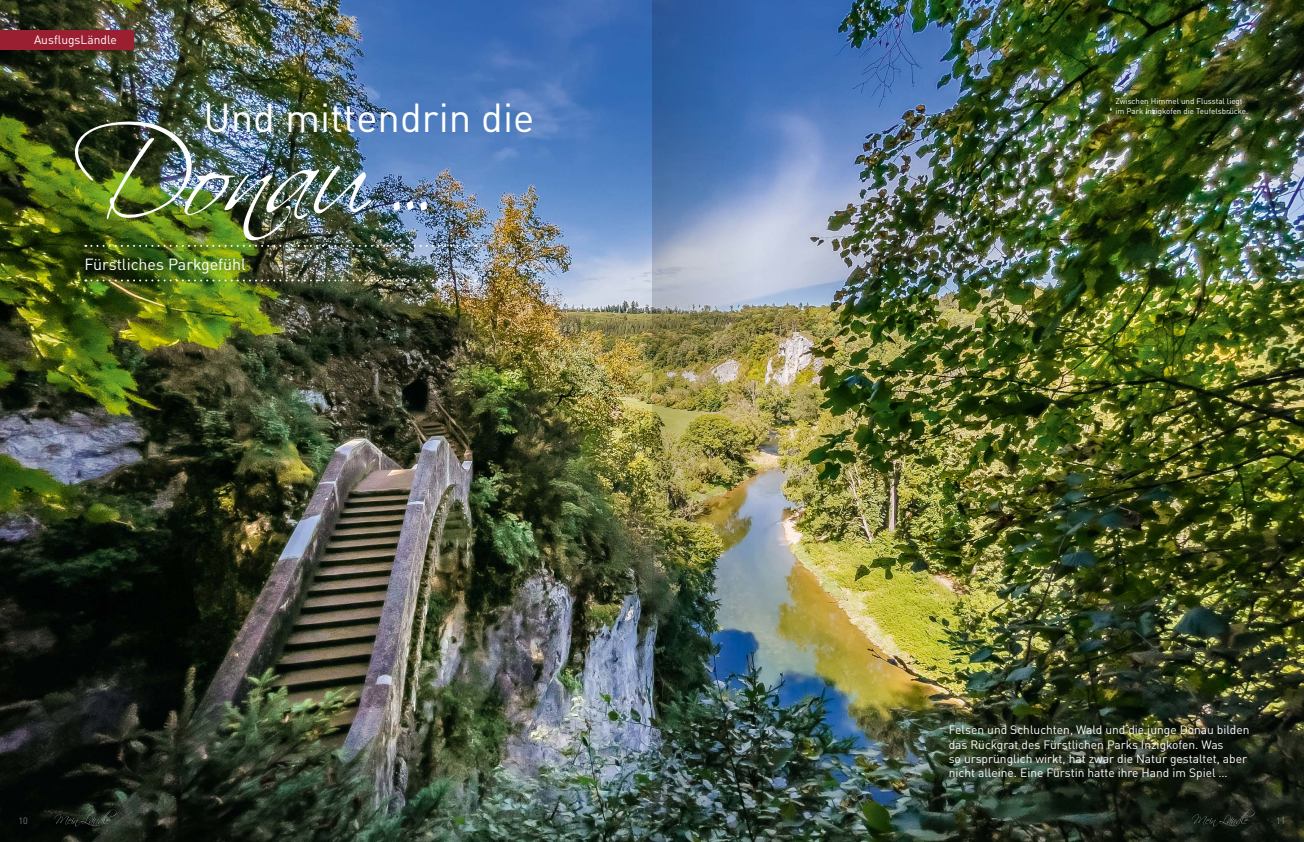
<style>
.page{position:relative;width:1304px;height:842px;background:#fff}
.page>*{position:absolute;margin:0;border:0;box-sizing:border-box;transform-origin:0 0}
.t1{font:120px "Scriptina Pro";color:#fff}
.t2{font:40px "DIN Pro";color:#fff}
.t3{font:16px "DIN Pro";color:#fff}
.t4{font:12px/14.4px "DIN Pro";color:#fff}
.t5{font:300 9px "DIN Pro";color:#9c9d9d}
.t6{font:8px/9.6px "DIN Pro";color:#fff}
</style>
<div class="page">
<img style="left:0;top:0;width:1304px;height:842px">
<div style="left:0;top:29px;width:139px;height:26px;background:#000;opacity:.3"></div>
<div style="left:0;top:30px;width:134px;height:20px;background:#9a2031"></div>
<svg style="left:85px;top:245px;width:391px;height:2px"></svg>
<svg style="left:85px;top:279px;width:391px;height:2px"></svg>
<img style="left:1107px;top:90px;width:148px;height:34px">
<svg style="left:54px;top:810px;width:63px;height:17px"></svg>
<svg style="left:1192px;top:810px;width:63px;height:17px"></svg>
<img style="left:652px;top:0;width:150px;height:842px">
<p class="t4" style="left:34px;top:32px;width:84px">AusflugsLändle</p>
<h2 class="t2" style="left:203px;top:87px;width:333px">Und mittendrin die</h2>
<h1 class="t1" style="left:105px;top:101px;width:333px">Donau …</h1>
<h3 class="t3" style="left:84px;top:252px;width:163px">Fürstliches Parkgefühl</h3>
<p class="t6" style="left:1115px;top:96px;width:134px">Zwischen Himmel und Flusstal liegt im Park Inzigkofen die Teufelsbrücke.</p>
<p class="t4" style="left:949px;top:722px;width:302px">Felsen und Schluchten, Wald und die junge Donau bilden das Rückgrat des Fürstlichen Parks Inzigkofen. Was<br>so ursprünglich wirkt, hat zwar die Natur gestaltet, aber nicht alleine. Eine Fürstin hatte ihre Hand im Spiel …</p>
<p class="t5" style="left:18px;top:813px;width:11px">10</p>
<p class="t5" style="left:1276px;top:813px;width:11px">11</p>
</div>
